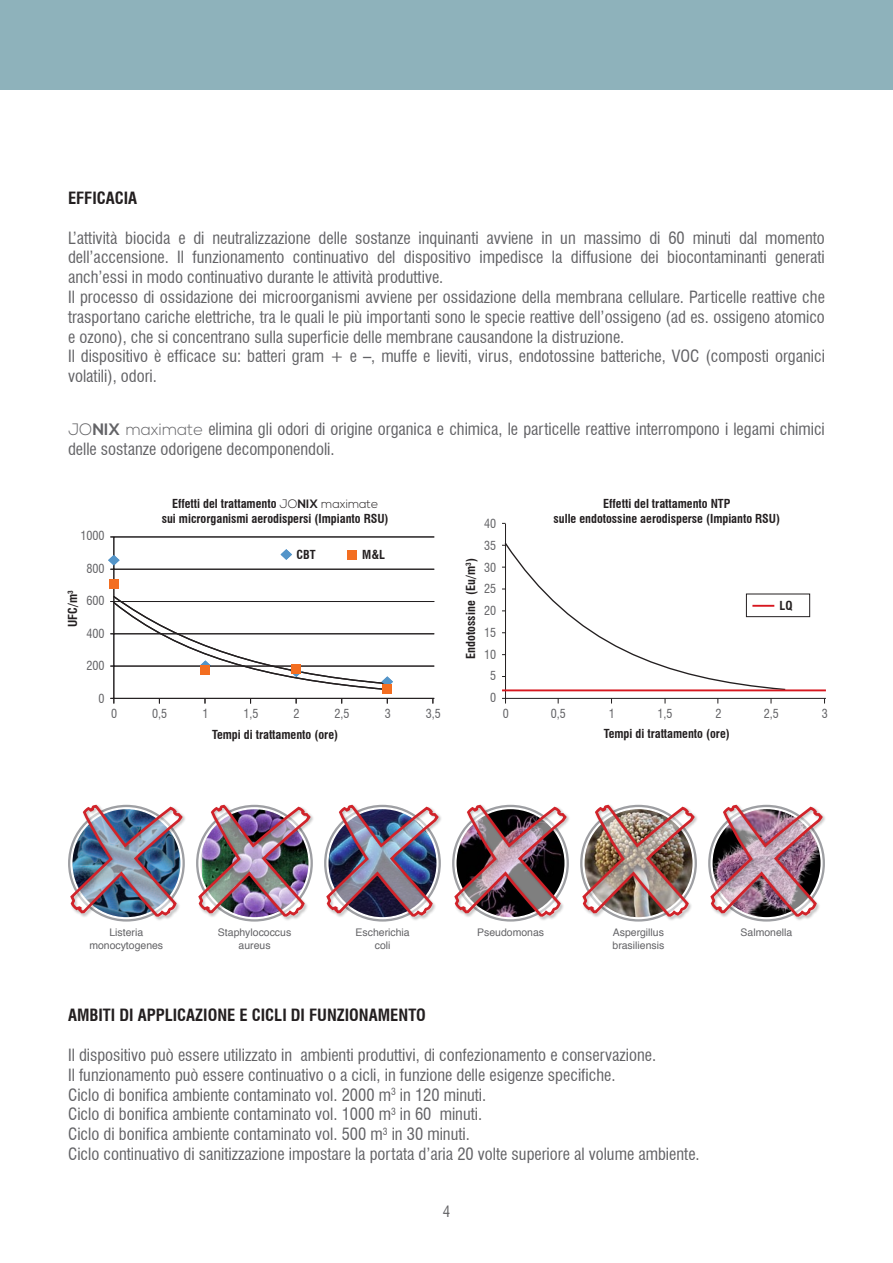
<style>
.page{position:relative;width:893px;height:1263px;background:#fff}
.page>*{position:absolute;margin:0;border:0;box-sizing:border-box;transform-origin:0 0}
.t1{font:condensed 16.5px/19.8px "Swiss 721 BT";color:#636366;text-align:justify}
.t2{font:700 condensed 16.5px "Swiss 721 BT";color:#231f20}
.t3{font:condensed 15px "Swiss 721 BT";color:#636366}
.t4{font:700 condensed 12.15px "Swiss 721 BT";color:#231f20}
.t5{font:condensed 12.15px "Swiss 721 BT";color:#636366}
.t6{font:10.5px "Helvetica";color:#636366}
.s1{font-family:"Nexa";font-weight:300;font-stretch:normal}
.s2{font-family:"Nexa";font-weight:700;font-stretch:normal}
.s3{font-family:"Nexa";font-stretch:normal}
</style>
<div class="page">
<svg style="left:112px;top:594px;width:281px;height:97px"></svg>
<hr style="left:110px;top:537px;width:324px;height:1px;background:#231f20">
<hr style="left:114px;top:537px;width:1px;height:166px;background:#231f20">
<hr style="left:110px;top:569px;width:324px;height:1px;background:#231f20">
<hr style="left:110px;top:601px;width:324px;height:1px;background:#231f20">
<hr style="left:110px;top:633px;width:324px;height:1px;background:#231f20">
<hr style="left:110px;top:666px;width:324px;height:1px;background:#231f20">
<hr style="left:110px;top:698px;width:324px;height:1px;background:#231f20">
<div style="left:109px;top:579px;width:9px;height:10px;background:#f36e21"></div>
<svg style="left:108px;top:555px;width:12px;height:10px"></svg>
<div style="left:201px;top:665px;width:9px;height:9px;background:#f36e21"></div>
<div style="left:292px;top:664px;width:9px;height:10px;background:#f36e21"></div>
<div style="left:383px;top:684px;width:9px;height:9px;background:#f36e21"></div>
<svg style="left:281px;top:549px;width:11px;height:11px"></svg>
<div style="left:347px;top:550px;width:9px;height:9px;background:#f36e21"></div>
<hr style="left:505px;top:524px;width:1px;height:179px;background:#231f20">
<svg style="left:502px;top:523px;width:324px;height:176px"></svg>
<div style="left:0;top:0;width:893px;height:89px;background:#8eb2bb"></div>
<div style="left:69px;top:804px;width:118px;height:117px;background:#231f20;opacity:.3"></div>
<img style="left:69px;top:804px;width:115px;height:114px">
<div style="left:198px;top:804px;width:117px;height:117px;background:#231f20;opacity:.3"></div>
<img style="left:197px;top:804px;width:115px;height:114px">
<div style="left:326px;top:804px;width:117px;height:117px;background:#231f20;opacity:.3"></div>
<img style="left:325px;top:804px;width:115px;height:114px">
<div style="left:454px;top:804px;width:117px;height:117px;background:#231f20;opacity:.3"></div>
<img style="left:453px;top:804px;width:115px;height:114px">
<div style="left:582px;top:804px;width:117px;height:117px;background:#231f20;opacity:.3"></div>
<img style="left:581px;top:804px;width:115px;height:114px">
<div style="left:710px;top:804px;width:117px;height:117px;background:#231f20;opacity:.3"></div>
<img style="left:709px;top:804px;width:115px;height:114px">
<p class="t2" style="left:68px;top:188px;width:71px">EFFICACIA</p>
<p class="t1" style="left:68px;top:228px;width:758px">L’attività biocida e di neutralizzazione delle sostanze inquinanti avviene in un massimo di 60 minuti dal momento dell’accensione. Il funzionamento continuativo del dispositivo impedisce la diffusione dei biocontaminanti generati anch’essi in modo continuativo durante le attività produttive.</p>
<p class="t1" style="left:68px;top:287px;width:758px">Il processo di ossidazione dei microorganismi avviene per ossidazione della membrana cellulare. Particelle reattive che trasportano cariche elettriche, tra le quali le più importanti sono le specie reattive dell’ossigeno (ad es. ossigeno atomico e ozono), che si concentrano sulla superficie delle membrane causandone la distruzione.</p>
<p class="t1" style="left:68px;top:346px;width:758px">Il dispositivo è efficace su: batteri gram + e –, muffe e lieviti, virus, endotossine batteriche, VOC (composti organici volatili), odori.</p>
<p class="t1" style="left:68px;top:419px;width:758px"><span class="s1">JO</span><span class="s2">NIX</span> <span class="s1">maximate</span> elimina gli odori di origine organica e chimica, le particelle reattive interrompono i legami chimici delle sostanze odorigene decomponendoli.</p>
<p class="t5" style="left:80px;top:529px;width:26px">1000</p>
<p class="t4" style="left:66px;top:627px;width:38px;rotate:-90deg">UFC/m<sup>3</sup></p>
<p class="t5" style="left:87px;top:561px;width:20px">800</p>
<p class="t5" style="left:87px;top:594px;width:20px">600</p>
<p class="t5" style="left:87px;top:626px;width:20px">400</p>
<p class="t5" style="left:87px;top:659px;width:20px">200</p>
<p class="t5" style="left:99px;top:691px;width:8px">0</p>
<p class="t4" style="left:172px;top:496px;width:208px">Effetti del trattamento <span class="s1">JO</span><span class="s3">NIX</span> <span class="s1">maximate</span></p>
<p class="t4" style="left:162px;top:511px;width:228px">sui microrganismi aerodispersi (Impianto RSU)</p>
<p class="t4" style="left:297px;top:547px;width:21px">CBT</p>
<p class="t4" style="left:362px;top:547px;width:25px">M&amp;L</p>
<p class="t5" style="left:111px;top:706px;width:8px">0</p>
<p class="t5" style="left:152px;top:706px;width:17px">0,5</p>
<p class="t5" style="left:202px;top:706px;width:8px">1</p>
<p class="t5" style="left:243px;top:706px;width:17px">1,5</p>
<p class="t5" style="left:293px;top:706px;width:8px">2</p>
<p class="t5" style="left:335px;top:706px;width:17px">2,5</p>
<p class="t5" style="left:385px;top:706px;width:8px">3</p>
<p class="t5" style="left:426px;top:706px;width:17px">3,5</p>
<p class="t4" style="left:212px;top:727px;width:127px">Tempi di trattamento (ore)</p>
<p class="t5" style="left:484px;top:516px;width:14px">40</p>
<p class="t5" style="left:484px;top:538px;width:14px">35</p>
<p class="t4" style="left:463px;top:659px;width:102px;rotate:-90deg">Endotossine (Eu/m<sup>3</sup>)</p>
<p class="t5" style="left:484px;top:560px;width:14px">30</p>
<p class="t5" style="left:484px;top:582px;width:14px">25</p>
<p class="t5" style="left:484px;top:603px;width:14px">20</p>
<p class="t5" style="left:484px;top:625px;width:14px">15</p>
<p class="t5" style="left:484px;top:647px;width:14px">10</p>
<p class="t5" style="left:490px;top:669px;width:8px">5</p>
<p class="t5" style="left:490px;top:690px;width:8px">0</p>
<p class="t4" style="left:603px;top:496px;width:129px">Effetti del trattamento NTP</p>
<p class="t4" style="left:553px;top:511px;width:228px">sulle endotossine aerodisperse (Impianto RSU)</p>
<p class="t4" style="left:780px;top:598px;width:15px">LQ</p>
<p class="t5" style="left:503px;top:706px;width:8px">0</p>
<p class="t5" style="left:551px;top:706px;width:17px">0,5</p>
<p class="t5" style="left:609px;top:706px;width:8px">1</p>
<p class="t5" style="left:657px;top:706px;width:17px">1,5</p>
<p class="t5" style="left:716px;top:706px;width:8px">2</p>
<p class="t5" style="left:764px;top:706px;width:17px">2,5</p>
<p class="t5" style="left:822px;top:706px;width:8px">3</p>
<p class="t4" style="left:604px;top:726px;width:127px">Tempi di trattamento (ore)</p>
<p class="t6" style="left:109px;top:924px;width:35px">Listeria</p>
<p class="t6" style="left:89px;top:937px;width:75px">monocytogenes</p>
<p class="t6" style="left:218px;top:924px;width:75px">Staphylococcus</p>
<p class="t6" style="left:239px;top:937px;width:33px">aureus</p>
<p class="t6" style="left:356px;top:924px;width:56px">Escherichia</p>
<p class="t6" style="left:477px;top:924px;width:68px">Pseudomonas</p>
<p class="t6" style="left:375px;top:937px;width:17px">coli</p>
<p class="t6" style="left:613px;top:924px;width:53px">Aspergillus</p>
<p class="t6" style="left:740px;top:924px;width:53px">Salmonella</p>
<p class="t6" style="left:612px;top:937px;width:53px">brasiliensis</p>
<p class="t2" style="left:68px;top:1005px;width:359px">AMBITI DI APPLICAZIONE E CICLI DI FUNZIONAMENTO</p>
<p class="t1" style="left:68px;top:1045px;width:590px">Il dispositivo può essere utilizzato in ambienti produttivi, di confezionamento e conservazione.</p>
<p class="t1" style="left:68px;top:1065px;width:549px">Il funzionamento può essere continuativo o a cicli, in funzione delle esigenze specifiche.</p>
<p class="t1" style="left:68px;top:1085px;width:420px">Ciclo di bonifica ambiente contaminato vol. 2000 m<sup>3</sup> in 120 minuti.</p>
<p class="t1" style="left:68px;top:1104px;width:416px">Ciclo di bonifica ambiente contaminato vol. 1000 m<sup>3</sup> in 60 minuti.</p>
<p class="t1" style="left:68px;top:1124px;width:403px">Ciclo di bonifica ambiente contaminato vol. 500 m<sup>3</sup> in 30 minuti.</p>
<p class="t1" style="left:68px;top:1144px;width:633px">Ciclo continuativo di sanitizzazione impostare la portata d’aria 20 volte superiore al volume ambiente.</p>
<p class="t3" style="left:443px;top:1202px;width:9px">4</p>
</div>
